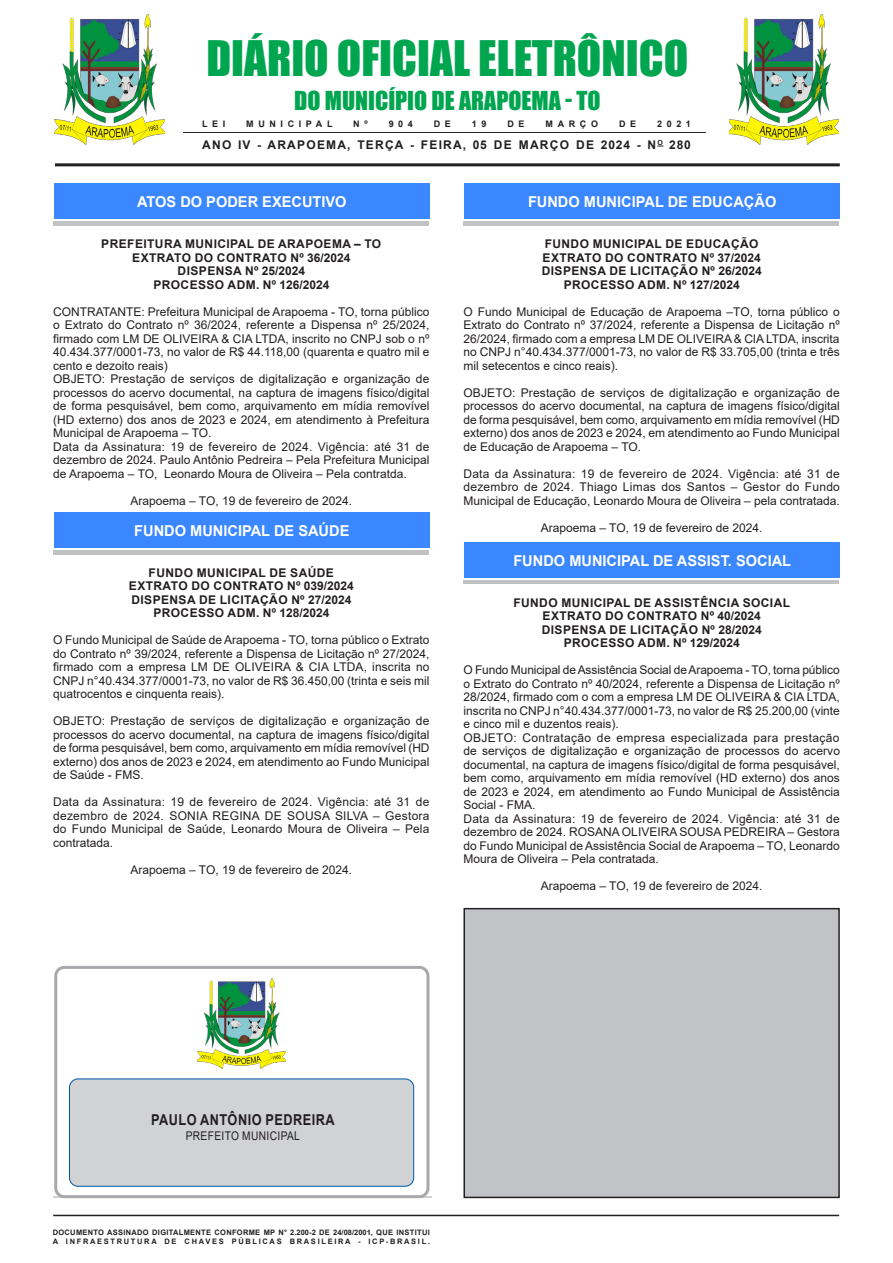
<style>
.page{position:relative;width:893px;height:1263px;background:#fff}
.page>*{position:absolute;margin:0;border:0;box-sizing:border-box;transform-origin:0 0}
.t1{font:45px "Impact";color:#00a54f}
.t2{font:24px "Impact";color:#00a54f}
.Chancela{font:700 15px "Arial";color:#fff}
.t3{font:700 15px "Arial";letter-spacing:.035em;color:#231f20;scale:.85 1}
.SEM_PARAGRAFO{font:12px/13.5px "Arial";color:#231f20;text-align:justify}
.TITULOS{font:700 12px "Arial";letter-spacing:.035em;color:#231f20}
.CIDADE{font:12px "Arial";color:#231f20}
.TITULOS-2{font:700 12px "Arial";letter-spacing:.105em;color:#231f20}
.SEM_PARAGRAFO-2{font:12px "Arial";letter-spacing:.035em;color:#231f20;scale:.85 1}
.NOME{font:700 9px "Arial";letter-spacing:.515em;color:#231f20}
.t4{font:700 7.5px "Arial";letter-spacing:.04em;color:#231f20}
.t5{font:700 7.5px "Arial";letter-spacing:.225em;color:#231f20}
</style>
<div class="page">
<hr style="left:53px;top:1215px;width:786px;height:1px;background:#231f20">
<hr style="left:55px;top:163px;width:785px;height:3px;background:#231f20">
<hr style="left:183px;top:132px;width:523px;height:1px;background:#231f20">
<div style="left:53px;top:189px;width:375px;height:37px;background:#c1c2c4"></div>
<div style="left:53px;top:186px;width:375px;height:35px;background:#fff"></div>
<div style="left:54px;top:184px;width:375px;height:35px;background:#3a87ff"></div>
<hr style="left:53px;top:1197px;width:379px;height:1px;background:#d1d2d4">
<div style="left:54px;top:966px;width:375px;height:232px;border:3px solid #a8a9ad;border-radius:9px"></div>
<div style="left:70px;top:1079px;width:344px;height:107px;background:#d1d2d4;border-radius:9px"></div>
<div style="left:69px;top:1079px;width:345px;height:107px;border:1px solid #0057a8;border-radius:9px"></div>
<img style="left:197px;top:979px;width:88px;height:89px">
<img style="left:730px;top:15px;width:108px;height:130px">
<img style="left:55px;top:15px;width:110px;height:130px">
<div style="left:464px;top:909px;width:375px;height:288px;background:#c2c3c6"></div>
<div style="left:463px;top:908px;width:377px;height:290px;border:2px solid #231f20"></div>
<div style="left:53px;top:518px;width:375px;height:37px;background:#c1c2c4"></div>
<div style="left:53px;top:515px;width:375px;height:35px;background:#fff"></div>
<div style="left:54px;top:512px;width:375px;height:36px;background:#3a87ff"></div>
<div style="left:463px;top:189px;width:376px;height:37px;background:#c1c2c4"></div>
<div style="left:463px;top:186px;width:376px;height:35px;background:#fff"></div>
<div style="left:465px;top:184px;width:375px;height:35px;background:#3a87ff"></div>
<div style="left:463px;top:547px;width:376px;height:37px;background:#c1c2c4"></div>
<div style="left:463px;top:544px;width:376px;height:36px;background:linear-gradient(to right,#fff,#fff)"></div>
<div style="left:465px;top:542px;width:375px;height:35px;background:#3a87ff"></div>
<p class="t1" style="left:206px;top:23px;width:483px">DIÁRIO OFICIAL ELETRÔNICO</p>
<p class="t2" style="left:294px;top:82px;width:308px">DO MUNICÍPIO DE ARAPOEMA - TO</p>
<p class="NOME" style="left:202px;top:117px;width:25px">LEI</p>
<p class="NOME" style="left:246px;top:117px;width:88px">MUNICIPAL</p>
<p class="NOME" style="left:353px;top:117px;width:16px">N º</p>
<p class="NOME" style="left:389px;top:117px;width:26px">904</p>
<p class="NOME" style="left:434px;top:117px;width:19px">D E</p>
<p class="NOME" style="left:472px;top:117px;width:16px">1 9</p>
<p class="NOME" style="left:507px;top:117px;width:19px">D E</p>
<p class="NOME" style="left:546px;top:117px;width:54px">MARÇO</p>
<p class="NOME" style="left:619px;top:117px;width:19px">D E</p>
<p class="NOME" style="left:657px;top:117px;width:35px">2021</p>
<p class="TITULOS-2" style="left:202px;top:137px;width:490px">ANO IV - ARAPOEMA, TERÇA - FEIRA, 05 DE MARÇO DE 2024 - N<sup>O</sup> 280</p>
<p class="Chancela" style="left:137px;top:191px;width:211px">ATOS DO PODER EXECUTIVO</p>
<p class="TITULOS" style="left:101px;top:235px;width:281px">PREFEITURA MUNICIPAL DE ARAPOEMA – TO</p>
<p class="TITULOS" style="left:132px;top:249px;width:220px">EXTRATO DO CONTRATO Nº 36/2024</p>
<p class="TITULOS" style="left:178px;top:262px;width:129px">DISPENSA Nº 25/2024</p>
<p class="TITULOS" style="left:153px;top:276px;width:178px">PROCESSO ADM. Nº 126/2024</p>
<p class="SEM_PARAGRAFO" style="left:53px;top:305px;width:378px">CONTRATANTE: Prefeitura Municipal de Arapoema - TO, torna público o Extrato do Contrato nº 36/2024, referente a Dispensa nº 25/2024, firmado com LM DE OLIVEIRA &amp; CIA LTDA, inscrito no CNPJ sob o nº 40.434.377/0001-73, no valor de R$ 44.118,00 (quarenta e quatro mil e cento e dezoito reais)</p>
<p class="SEM_PARAGRAFO" style="left:53px;top:372px;width:378px">OBJETO: Prestação de serviços de digitalização e organização de processos do acervo documental, na captura de imagens físico/digital de forma pesquisável, bem como, arquivamento em mídia removível (HD externo) dos anos de 2023 e 2024, em atendimento à Prefeitura Municipal de Arapoema – TO.</p>
<p class="SEM_PARAGRAFO" style="left:53px;top:440px;width:378px">Data da Assinatura: 19 de fevereiro de 2024. Vigência: até 31 de dezembro de 2024. Paulo Antônio Pedreira – Pela Prefeitura Municipal de Arapoema – TO, Leonardo Moura de Oliveira – Pela contratda.</p>
<p class="CIDADE" style="left:130px;top:492px;width:223px">Arapoema – TO, 19 de fevereiro de 2024.</p>
<p class="Chancela" style="left:134px;top:520px;width:217px">FUNDO MUNICIPAL DE SAÚDE</p>
<p class="TITULOS" style="left:149px;top:564px;width:187px">FUNDO MUNICIPAL DE SAÚDE</p>
<p class="TITULOS" style="left:129px;top:578px;width:226px">EXTRATO DO CONTRATO Nº 039/2024</p>
<p class="TITULOS" style="left:131px;top:591px;width:221px">DISPENSA DE LICITAÇÃO Nº 27/2024</p>
<p class="TITULOS" style="left:153px;top:605px;width:178px">PROCESSO ADM. Nº 128/2024</p>
<p class="SEM_PARAGRAFO" style="left:53px;top:633px;width:378px">O Fundo Municipal de Saúde de Arapoema - TO, torna público o Extrato do Contrato nº 39/2024, referente a Dispensa de Licitação nº 27/2024, firmado com a empresa LM DE OLIVEIRA &amp; CIA LTDA, inscrita no CNPJ n°40.434.377/0001-73, no valor de R$ 36.450,00 (trinta e seis mil quatrocentos e cinquenta reais).</p>
<p class="SEM_PARAGRAFO" style="left:53px;top:714px;width:378px">OBJETO: Prestação de serviços de digitalização e organização de processos do acervo documental, na captura de imagens físico/digital de forma pesquisável, bem como, arquivamento em mídia removível (HD externo) dos anos de 2023 e 2024, em atendimento ao Fundo Municipal de Saúde - FMS.</p>
<p class="SEM_PARAGRAFO" style="left:53px;top:795px;width:378px">Data da Assinatura: 19 de fevereiro de 2024. Vigência: até 31 de dezembro de 2024. SONIA REGINA DE SOUSA SILVA – Gestora do Fundo Municipal de Saúde, Leonardo Moura de Oliveira – Pela contratada.</p>
<p class="CIDADE" style="left:130px;top:861px;width:223px">Arapoema – TO, 19 de fevereiro de 2024.</p>
<p class="Chancela" style="left:528px;top:191px;width:250px">FUNDO MUNICIPAL DE EDUCAÇÃO</p>
<p class="TITULOS" style="left:545px;top:235px;width:215px">FUNDO MUNICIPAL DE EDUCAÇÃO</p>
<p class="TITULOS" style="left:543px;top:249px;width:220px">EXTRATO DO CONTRATO Nº 37/2024</p>
<p class="TITULOS" style="left:542px;top:262px;width:221px">DISPENSA DE LICITAÇÃO Nº 26/2024</p>
<p class="TITULOS" style="left:564px;top:276px;width:178px">PROCESSO ADM. Nº 127/2024</p>
<p class="SEM_PARAGRAFO" style="left:463px;top:305px;width:378px">O Fundo Municipal de Educação de Arapoema –TO, torna público o Extrato do Contrato nº 37/2024, referente a Dispensa de Licitação nº 26/2024, firmado com a empresa LM DE OLIVEIRA &amp; CIA LTDA, inscrita no CNPJ n°40.434.377/0001-73, no valor de R$ 33.705,00 (trinta e três mil setecentos e cinco reais).</p>
<p class="SEM_PARAGRAFO" style="left:463px;top:386px;width:378px">OBJETO: Prestação de serviços de digitalização e organização de processos do acervo documental, na captura de imagens físico/digital de forma pesquisável, bem como, arquivamento em mídia removível (HD externo) dos anos de 2023 e 2024, em atendimento ao Fundo Municipal de Educação de Arapoema – TO.</p>
<p class="SEM_PARAGRAFO" style="left:463px;top:467px;width:378px">Data da Assinatura: 19 de fevereiro de 2024. Vigência: até 31 de dezembro de 2024. Thiago Limas dos Santos – Gestor do Fundo Municipal de Educação, Leonardo Moura de Oliveira – pela contratada.</p>
<p class="CIDADE" style="left:541px;top:519px;width:223px">Arapoema – TO, 19 de fevereiro de 2024.</p>
<p class="Chancela" style="left:513px;top:550px;width:279px">FUNDO MUNICIPAL DE ASSIST. SOCIAL</p>
<p class="TITULOS" style="left:513px;top:594px;width:278px">FUNDO MUNICIPAL DE ASSISTÊNCIA SOCIAL</p>
<p class="TITULOS" style="left:543px;top:607px;width:220px">EXTRATO DO CONTRATO Nº 40/2024</p>
<p class="TITULOS" style="left:542px;top:621px;width:221px">DISPENSA DE LICITAÇÃO Nº 28/2024</p>
<p class="TITULOS" style="left:564px;top:634px;width:178px">PROCESSO ADM. Nº 129/2024</p>
<p class="SEM_PARAGRAFO" style="left:463px;top:663px;width:378px">O Fundo Municipal de Assistência Social de Arapoema - TO, torna público o Extrato do Contrato nº 40/2024, referente a Dispensa de Licitação nº 28/2024, firmado com o com a empresa LM DE OLIVEIRA &amp; CIA LTDA, inscrita no CNPJ n°40.434.377/0001-73, no valor de R$ 25.200,00 (vinte e cinco mil e duzentos reais).</p>
<p class="SEM_PARAGRAFO" style="left:463px;top:731px;width:378px">OBJETO: Contratação de empresa especializada para prestação de serviços de digitalização e organização de processos do acervo documental, na captura de imagens físico/digital de forma pesquisável, bem como, arquivamento em mídia removível (HD externo) dos anos de 2023 e 2024, em atendimento ao Fundo Municipal de Assistência Social - FMA.</p>
<p class="SEM_PARAGRAFO" style="left:463px;top:812px;width:378px">Data da Assinatura: 19 de fevereiro de 2024. Vigência: até 31 de dezembro de 2024. ROSANA OLIVEIRA SOUSA PEDREIRA – Gestora do Fundo Municipal de Assistência Social de Arapoema – TO, Leonardo Moura de Oliveira – Pela contratada.</p>
<p class="CIDADE" style="left:541px;top:878px;width:223px">Arapoema – TO, 19 de fevereiro de 2024.</p>
<p class="t3" style="left:151px;top:1109px;width:217px">PAULO ANTÔNIO PEDREIRA</p>
<p class="SEM_PARAGRAFO-2" style="left:186px;top:1127px;width:136px">PREFEITO MUNICIPAL</p>
<p class="t4" style="left:53px;top:1227px;width:379px">DOCUMENTO ASSINADO DIGITALMENTE CONFORME MP N° 2.200-2 DE 24/08/2001, QUE INSTITUI</p>
<p class="t5" style="left:53px;top:1236px;width:379px">A INFRAESTRUTURA DE CHAVES PÚBLICAS BRASILEIRA - ICP-BRASIL.</p>
</div>
